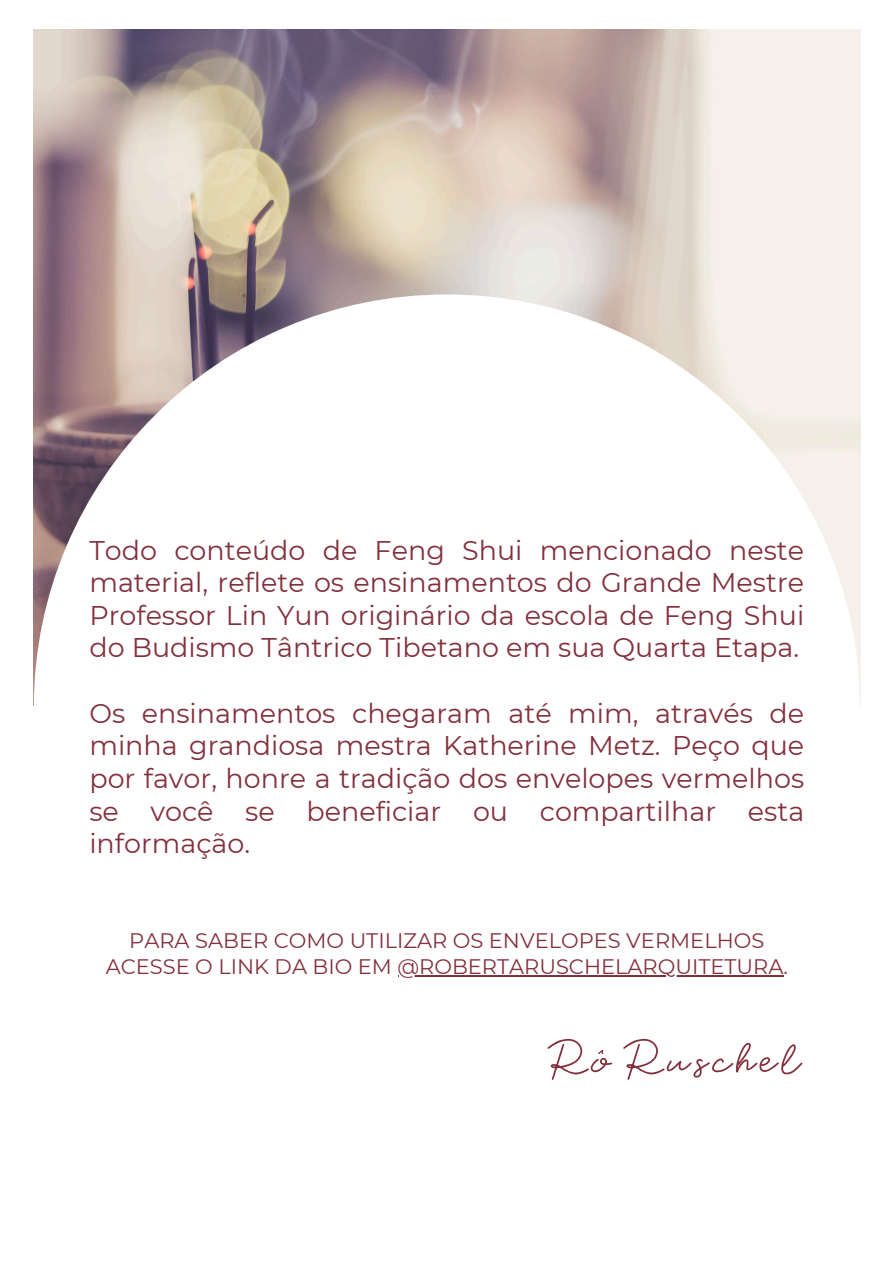
<style>
.page{position:relative;width:894px;height:1264px;background:#fff}
.page>*{position:absolute;margin:0;border:0;box-sizing:border-box;transform-origin:0 0}
.t1{font:59.4px "Soul Of You";color:#83313d}
.t2{font:27px/32.7px "Montserrat";color:#83313d;text-align:justify}
.t3{font:21px/25.8px "Montserrat";color:#83313d;text-align:center}
</style>
<div class="page">
<img style="left:34px;top:30px;width:826px;height:662px">
<svg style="left:34px;top:294px;width:825px;height:683px"></svg>
<hr style="left:397px;top:975px;width:386px;height:1px;background:#83313d">
<h2 class="t2" style="left:89px;top:533px;width:716px">Todo conteúdo de Feng Shui mencionado neste material, reflete os ensinamentos do Grande Mestre Professor Lin Yun originário da escola de Feng Shui do Budismo Tântrico Tibetano em sua Quarta Etapa.</h2>
<h2 class="t2" style="left:89px;top:696px;width:716px">Os ensinamentos chegaram até mim, através de minha grandiosa mestra Katherine Metz. Peço que por favor, honre a tradição dos envelopes vermelhos se você se beneficiar ou compartilhar esta informação.</h2>
<p class="t3" style="left:106px;top:927px;width:683px">PARA SABER COMO UTILIZAR OS ENVELOPES VERMELHOS<br>ACESSE O LINK DA BIO EM @ROBERTARUSCHELARQUITETURA.</p>
<h1 class="t1" style="left:547px;top:1036px;width:258px">Rô Ruschel</h1>
</div>
